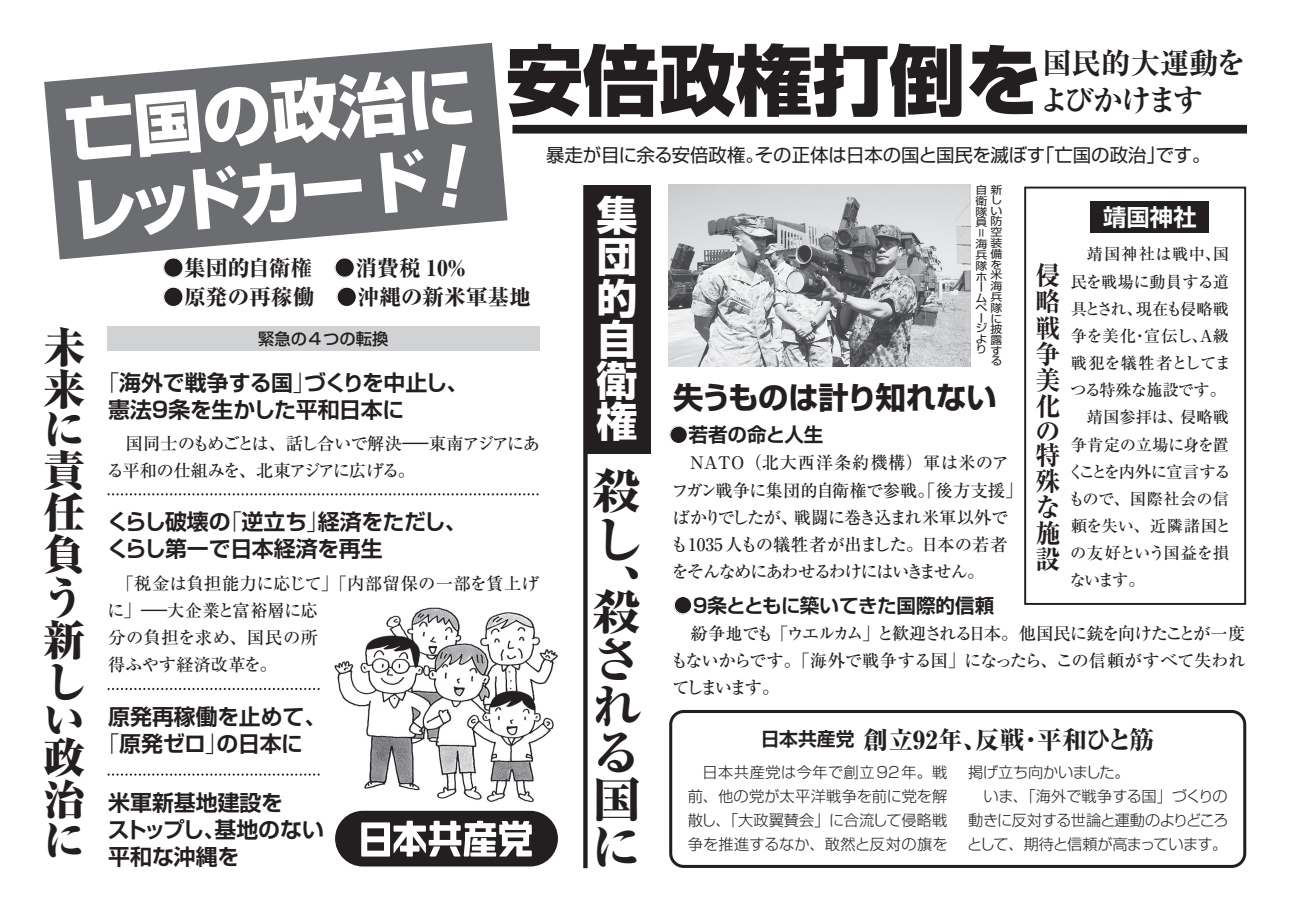
<style>
.page{position:relative;width:1290px;height:911px;background:#fff}
.page>*{position:absolute;margin:0;border:0;box-sizing:border-box;transform-origin:0 0}
.t1{font:800 76.62px "Shin Go Pr 5";color:#231f20}
.t2{font:800 68.25px/79.2px "Shin Go Pr 5";color:#fff}
.t3{font:800 48.5px/46.9px "Ryumin Pr 5";color:#231f20;text-align:justify}
.t4{font:800 expanded 42px/41.9px "Ryumin Pr 5";color:#231f20}
.t5{font:700 41.12px/41.1px "Shin Go Pr 5";color:#fff;text-align:justify}
.t6{font:700 30.38px "Shin Go Pr 5";letter-spacing:-.015em;color:#231f20}
.t7{font:700 expanded 29.38px/36.9px "Ryumin Pr 5";letter-spacing:-.01em;color:#231f20}
.t8{font:700 expanded 26.25px/25.9px "Ryumin Pr 5";color:#231f20;text-align:justify;scale:.95 1}
.t9{font:800 24.88px "Ryumin Pr 5";color:#231f20}
.t10{font:700 23.38px "Shin Go Pr 5 De";color:#fff}
.t11{font:700 21.88px/27.1px "Shin Go Pr 5 De";letter-spacing:-.01em;color:#231f20}
.t12{font:800 21.75px "Ryumin Pr 5";color:#231f20}
.t13{font:700 19.5px "Shin Go Pr 5 De";color:#231f20}
.t14{font:18.5px "Shin Go Pr 5";letter-spacing:-.005em;color:#231f20}
.t15{font:500 17.38px/27.1px "Ryumin Pr 5";letter-spacing:-.03em;color:#231f20}
.t16{font:500 17.38px/27.1px "Ryumin Pr 5";color:#231f20}
.t17{font:500 17.38px/27.1px "Ryumin Pr 5";letter-spacing:-.08em;color:#231f20}
.t18{font:500 16.25px/27.1px "Ryumin Pr 5";letter-spacing:-.03em;color:#231f20}
.t19{font:500 16.25px "Shin Go Pr 5";color:#231f20}
.t20{font:300 15.25px/23.9px "Shin Go Pr 5";letter-spacing:-.015em;color:#231f20;text-align:justify}
.t21{font:300 15.25px/23.9px "Shin Go Pr 5";letter-spacing:-.035em;color:#231f20}
.t22{font:10.88px/10.6px "Shin Go Pr 5";color:#231f20;scale:1.1 1}
.s1{font-family:"Shin Go Pr 5";font-weight:300}
.s2{font-family:"Shin Go Pr 5 De";font-weight:700;font-size:18.88px}
</style>
<div class="page">
<div style="left:107px;top:327px;width:432px;height:24px;background:#d1d2d4"></div>
<div style="left:163px;top:257px;width:20px;height:21px;border:1px solid #fff;border-radius:50%"></div>
<div style="left:335px;top:257px;width:20px;height:21px;border:1px solid #fff;border-radius:50%"></div>
<div style="left:163px;top:287px;width:20px;height:20px;border:1px solid #fff;border-radius:50%"></div>
<div style="left:337px;top:287px;width:20px;height:20px;border:1px solid #fff;border-radius:50%"></div>
<div style="left:583px;top:185px;width:5px;height:683px;background:#231f20"></div>
<div style="left:585px;top:185px;width:66px;height:269px;background:#231f20"></div>
<div style="left:669px;top:426px;width:19px;height:18px;border:1px solid #fff;border-radius:50%"></div>
<div style="left:674px;top:596px;width:18px;height:18px;border:1px solid #fff;border-radius:50%"></div>
<svg style="left:44px;top:43px;width:463px;height:216px;fill:#6c6d70"></svg>
<img style="left:334px;top:607px;width:224px;height:196px">
<div style="left:512px;top:125px;width:735px;height:9px;background:#231f20"></div>
<div style="left:335px;top:810px;width:223px;height:56px;background:#231f20;border-radius:28px"></div>
<svg style="left:361px;top:820px;width:171px;height:36px"></svg>
<div style="left:669px;top:710px;width:577px;height:158px;border:3px solid #231f20;border-radius:13px"></div>
<div style="left:1091px;top:201px;width:118px;height:32px;background:#231f20"></div>
<div style="left:1024px;top:187px;width:222px;height:418px;border:2px solid #231f20"></div>
<svg style="left:109px;top:493px;width:430px;height:2px"></svg>
<svg style="left:109px;top:688px;width:211px;height:2px"></svg>
<svg style="left:109px;top:773px;width:211px;height:2px"></svg>
<img style="left:669px;top:184px;width:301px;height:182px">
<div style="left:441px;top:143px;width:25px;height:65px;background:#6c6d70"></div>
<h1 class="t1" style="left:506px;top:20px;width:537px">安倍政権打倒を</h1>
<h3 class="t7" style="left:1040px;top:43px;width:207px">国民的大運動をよびかけます</h3>
<h2 class="t2" style="left:61px;top:88px;width:413px;rotate:-5deg">亡国の政治にレッドカード</h2>
<p class="t14" style="left:546px;top:140px;width:666px">暴走が目に余る安倍政権。その正体は日本の国と国民を滅ぼす「亡国の政治」です。</p>
<p class="t22" style="left:975px;top:183px;width:26px">自新衛し隊い員<br>＝<br>海<br>兵<br>隊<br>ホ<br>ー<br>ム兵ペ隊ー</p>
<p class="t22" style="left:975px;top:322px;width:26px;line-height:10.2px">ジ披よ<br>り</p>
<h3 class="t5" style="left:596px;top:192px;width:42px">集団的自衛権</h3>
<h3 class="t10" style="left:1103px;top:198px;width:95px">靖国神社</h3>
<p class="t22" style="left:990px;top:215px;width:12px;text-align:justify">防空装備を米海</p>
<p class="t22" style="left:990px;top:307px;width:12px;line-height:21.4px">に露</p>
<p class="t22" style="left:990px;top:344px;width:12px">する</p>
<p class="t18" style="left:1068px;top:240px;width:165px">　靖国神社は戦中、国民を戦場に動員する道具とされ、現在も侵略戦争を美化・宣伝し、Ａ級戦犯を犠牲者としてまつる特殊な施設です。　靖国参拝は、侵略戦争肯定の立場に身を置くことを内外に宣言するもので、国際社会の信頼を失い、近隣諸国との友好という国益を損ないます。</p>
<p class="t12" style="left:163px;top:250px;width:306px">●集団的自衛権　●消費税 10％</p>
<p class="t12" style="left:163px;top:280px;width:370px">●原発の再稼働　●沖縄の新米軍基地</p>
<h3 class="t8" style="left:1035px;top:260px;width:27px">侵略戦争美化の特殊な施設</h3>
<h3 class="t4" style="left:43px;top:323px;width:42px">未来に責任負う新し</h3>
<h3 class="t4" style="left:43px;top:698px;width:42px;line-height:37.6px">い政</h3>
<h3 class="t4" style="left:43px;top:776px;width:42px;line-height:40.8px">治に</h3>
<p class="t19" style="left:258px;top:326px;width:132px">緊急の４つの転換</p>
<p class="t11" style="left:108px;top:367px;width:362px;text-indent:-11px"><span class="s1">「</span>海外で戦争する国<span class="s1">」</span>づくりを中止し、憲法９条を生かした平和日本に</p>
<h3 class="t6" style="left:673px;top:373px;width:325px">失うものは計り知れない</h3>
<p class="t13" style="left:669px;top:419px;width:156px">●若者の命と人生</p>
<p class="t17" style="left:107px;top:428px;width:435px">　国同士のもめごとは、話し合いで解決―東南アジアにある平和の仕組みを、北東アジアに広げる。</p>
<p class="t15" style="left:671px;top:448px;width:353px">　NATO（北大西洋条約機構）軍は米のアフガン戦争に集団的自衛権で参戦。「後方支援」ばかりでしたが、戦闘に巻き込まれ米軍以外でも1035人もの犠牲者が出ました。日本の若者をそんなめにあわせるわけにはいきません。</p>
<h3 class="t3" style="left:592px;top:464px;width:49px;line-height:48.5px">殺し、</h3>
<h3 class="t3" style="left:592px;top:586px;width:51px;text-align:left">殺される国に</h3>
<p class="t11" style="left:107px;top:506px;width:361px">くらし破壊の<span class="s1">「</span>逆立ち<span class="s1">」</span>経済をただし、くらし第一で日本経済を再生</p>
<p class="t16" style="left:107px;top:568px;width:434px">　「税金は負担能力に応じて」「内部留保の一部を賃上げに」―大企業と富裕層に応<br>分の負担を求め、国民の所<br>得ふやす経済改革を。</p>
<p class="t13" style="left:673px;top:589px;width:322px">●9条とともに築いてきた国際的信頼</p>
<p class="t15" style="left:671px;top:618px;width:576px;text-align:justify">　紛争地でも「ウエルカム」と歓迎される日本。他国民に銃を向けたことが一度もないからです。「海外で戦争する国」になったら、この信頼がすべて失われてしまいます。</p>
<p class="t11" style="left:97px;top:701px;width:231px;text-indent:11px">原発再稼働を止めて、<span class="s1">「</span>原発ゼロ<span class="s1">」</span>の日本に</p>
<p class="t11" style="left:108px;top:786px;width:218px">米軍新基地建設を<br>ストップし、基地のない平和な沖縄を</p>
<h3 class="t9" style="left:761px;top:720px;width:395px"><span class="s2">日本共産党</span>創立92年、反戦・平和ひと筋</h3>
<p class="t20" style="left:688px;top:758px;width:261px">　日本共産党は今年で創立92年。戦前、他の党が太平洋戦争を前に党を解散し、「大政翼賛会」に合流して侵略戦争を推進するなか、敢然と反対の旗を</p>
<p class="t21" style="left:967px;top:758px;width:263px">掲げ立ち向かいました。<br>　いま、「海外で戦争する国」づくりの動きに反対する世論と運動のよりどころとして、期待と信頼が高まっています。</p>
</div>
